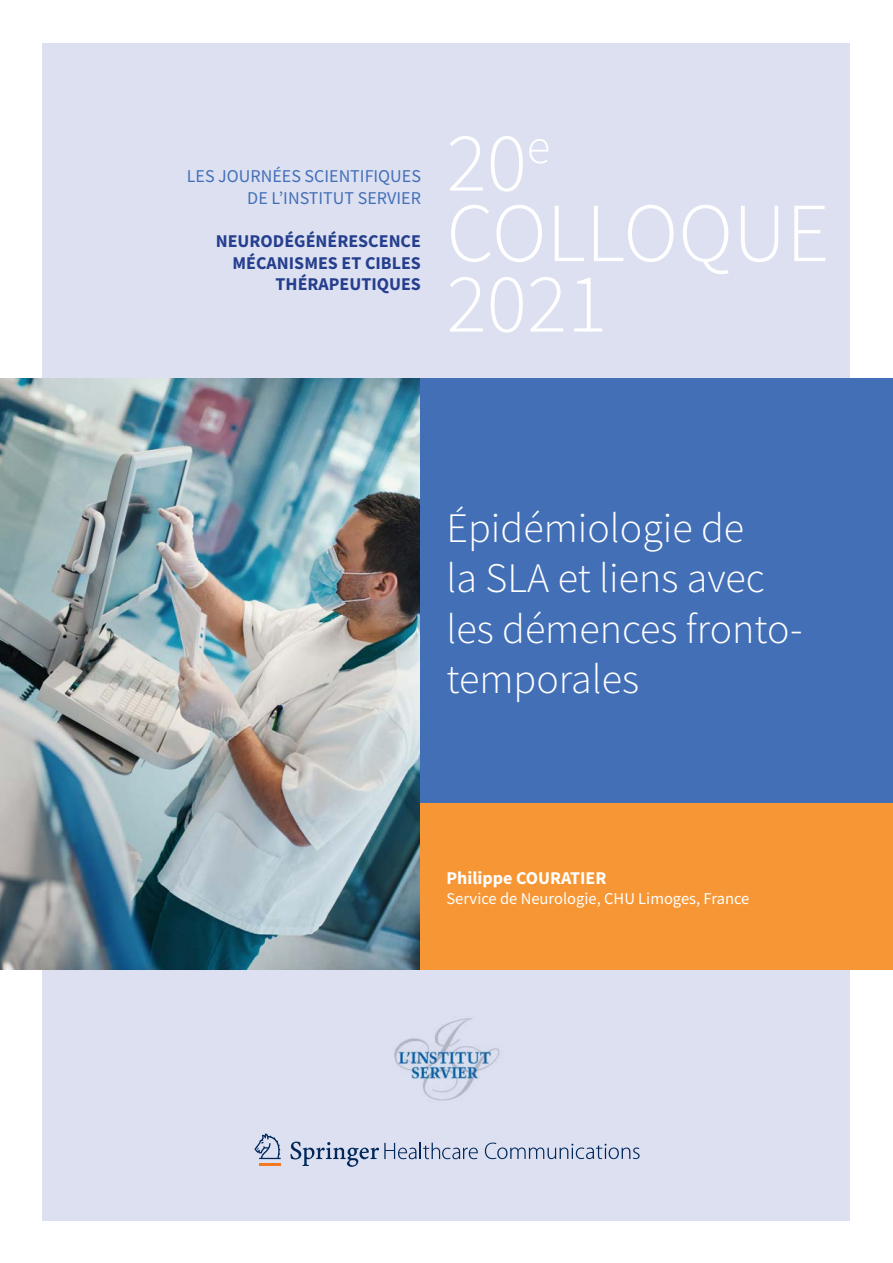
<style>
.page{position:relative;width:893px;height:1263px;background:#fff}
.page>*{position:absolute;margin:0;border:0;box-sizing:border-box;transform-origin:0 0}
.t1{font:300 84px "Source Sans Pro";color:#fff}
.t2{font:300 42px "Source Sans Pro";color:#fff}
.t3{font:700 18px "Source Sans Pro";color:#253f8e}
.t4{font:18px "Source Sans Pro";color:#436fb7}
.t5{font:700 18px "Source Sans Pro";color:#fff}
.t6{font:16.5px "Source Sans Pro";color:#fff}
</style>
<div class="page">
<div style="left:43px;top:43px;width:807px;height:1177px;background:#dce0f1"></div>
<img style="left:0;top:378px;width:421px;height:592px">
<img style="left:394px;top:1018px;width:106px;height:83px">
<div style="left:421px;top:378px;width:472px;height:447px;background:#436fb7"></div>
<div style="left:421px;top:804px;width:472px;height:166px;background:#f79634"></div>
<svg style="left:254px;top:1133px;width:27px;height:26px"></svg>
<hr style="left:259px;top:1163px;width:22px;height:3px;background:#f47921">
<svg style="left:290px;top:1141px;width:188px;height:26px"></svg>
<svg style="left:485px;top:1142px;width:155px;height:17px"></svg>
<p class="t4" style="left:187px;top:165px;width:236px">LES JOURNÉES SCIENTIFIQUES</p>
<p class="t4" style="left:247px;top:187px;width:175px">DE L’INSTITUT SERVIER</p>
<p class="t3" style="left:216px;top:229px;width:207px">NEURODÉGÉNÉRESCENCE</p>
<p class="t3" style="left:233px;top:251px;width:190px">MÉCANISMES ET CIBLES</p>
<p class="t3" style="left:276px;top:272px;width:147px">THÉRAPEUTIQUES</p>
<p class="t1" style="left:446px;top:111px;width:106px">20<sup>e</sup></p>
<p class="t1" style="left:446px;top:182px;width:384px">COLLOQUE</p>
<p class="t1" style="left:446px;top:252px;width:162px">2021</p>
<p class="t2" style="left:446px;top:502px;width:299px">Épidémiologie de</p>
<p class="t2" style="left:446px;top:553px;width:320px">la SLA et liens avec</p>
<p class="t2" style="left:446px;top:603px;width:358px">les démences fronto-</p>
<p class="t2" style="left:446px;top:653px;width:194px">temporales</p>
<p class="t5" style="left:446px;top:865px;width:161px">Philippe COURATIER</p>
<p class="t6" style="left:446px;top:887px;width:304px">Service de Neurologie, CHU Limoges, France</p>
</div>
